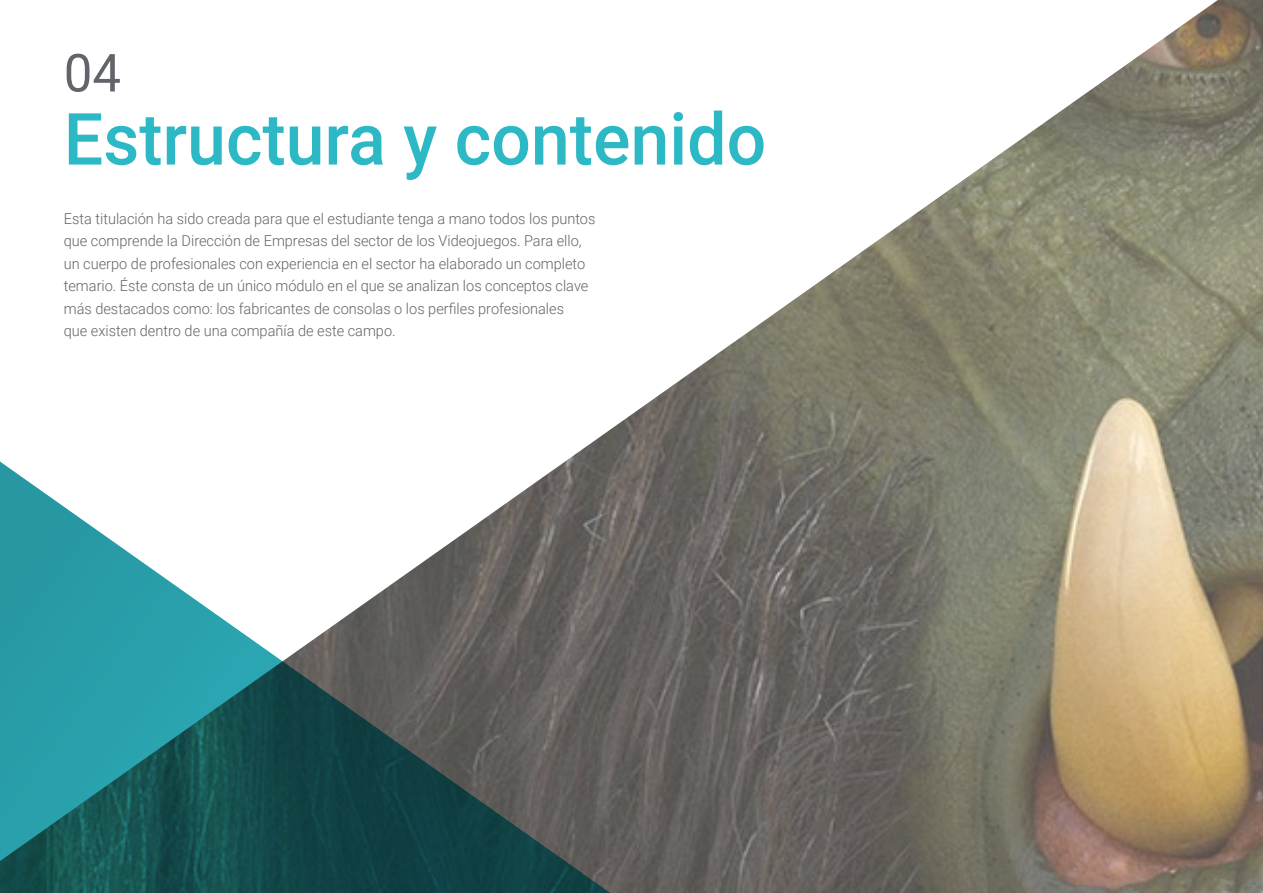
<style>
.page{position:relative;width:1263px;height:893px;background:#fff}
.page>*{position:absolute;margin:0;border:0;box-sizing:border-box;transform-origin:0 0}
.t1{font:500 72px "Roboto";color:#2db8c5}
.t2{font:52.5px "Roboto";color:#61646a}
.t3{font:300 15px/22.5px "Roboto";color:#61646a}
</style>
<div class="page">
<img style="left:587px;top:0;width:676px;height:893px">
<svg style="left:0;top:446px;width:640px;height:447px"></svg>
<h2 class="t2" style="left:64px;top:36px;width:59px">04</h2>
<h1 class="t1" style="left:64px;top:89px;width:704px">Estructura y contenido</h1>
<p class="t3" style="left:64px;top:207px;width:533px">Esta titulación ha sido creada para que el estudiante tenga a mano todos los puntos que comprende la Dirección de Empresas del sector de los Videojuegos. Para ello, un cuerpo de profesionales con experiencia en el sector ha elaborado un completo temario. Éste consta de un único módulo en el que se analizan los conceptos clave más destacados como: los fabricantes de consolas o los perfiles profesionales<br>que existen dentro de una compañía de este campo.</p>
</div>
